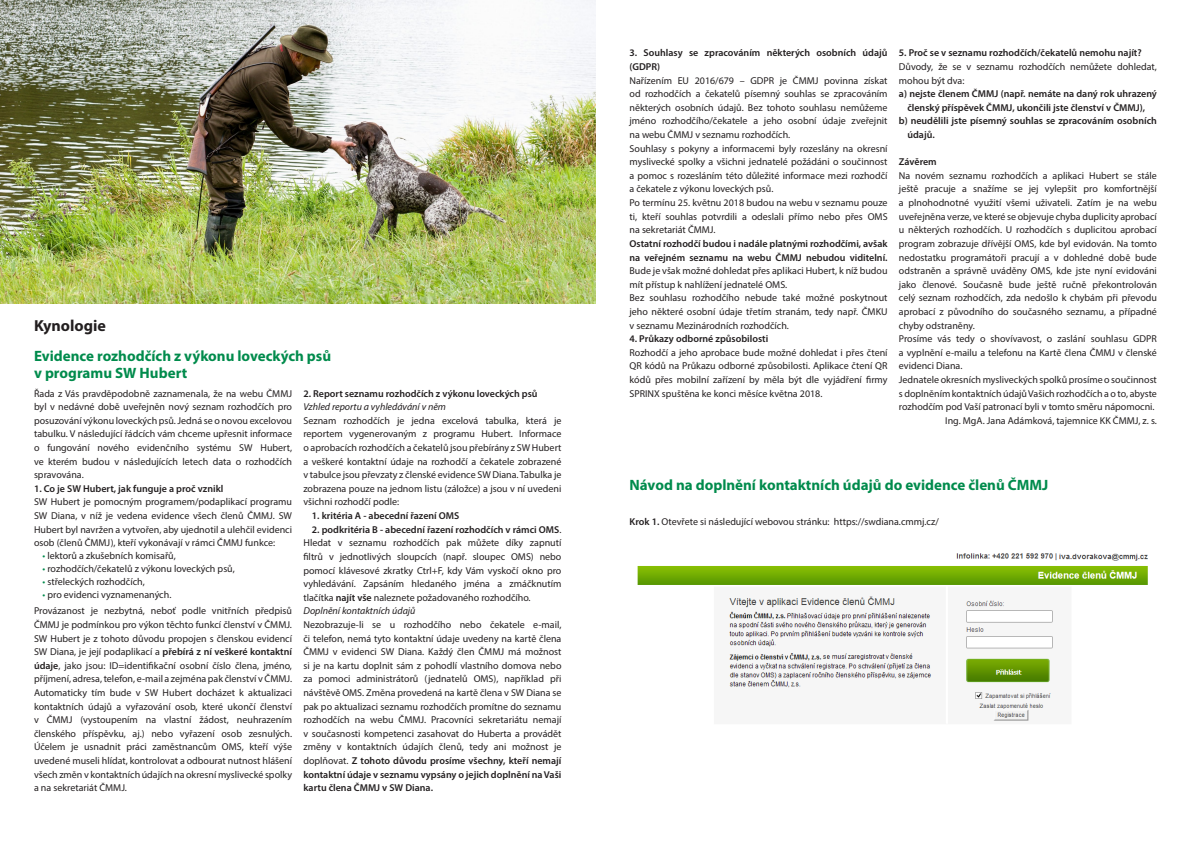
<style>
.page{position:relative;width:1191px;height:842px;background:#fff}
.page>*{position:absolute;margin:0;border:0;box-sizing:border-box;transform-origin:0 0}
.Nadpis_03{font:700 16px "Myriad Pro";color:#231f20}
.Nadpis_04{font:700 15px/17px "Myriad Pro";color:#008b4c}
.Text_zakladni_ucari{font:10px/13.6px "Myriad Pro";color:#231f20;text-align:justify}
.Text_zakladni_ucari-2{font:600 10px/13.6px "Myriad Pro";color:#231f20}
.Odrazky_zelene{font:10px "Myriad Pro";color:#231f20}
.Text_zakladni_ucari-3{font:italic 10px "Myriad Pro";color:#231f20}
.s1{color:#008b4c}
.s2{font-weight:600}
.s3{font-weight:400}
</style>
<div class="page">
<img style="left:0;top:0;width:595px;height:303px">
<img style="left:637px;top:553px;width:511px;height:168px">
<p class="Nadpis_03" style="left:34px;top:315px;width:74px">Kynologie</p>
<p class="Nadpis_04" style="left:34px;top:347px;width:299px">Evidence rozhodčích z výkonu loveckých psů v programu SW Hubert</p>
<p class="Text_zakladni_ucari" style="left:34px;top:386px;width:259px">Řada z Vás pravděpodobně zaznamenala, že na webu ČMMJ byl v nedávné době uveřejněn nový seznam rozhodčích pro posuzování výkonu loveckých psů. Jedná se o novou excelovou tabulku. V následující řádcích vám chceme upřesnit informace o fungování nového evidenčního systému SW Hubert, ve kterém budou v následujících letech data o rozhodčích spravována.</p>
<p class="Text_zakladni_ucari-2" style="left:34px;top:481px;width:191px">1. Co je SW Hubert, jak funguje a proč vznikl</p>
<p class="Text_zakladni_ucari" style="left:34px;top:495px;width:259px">SW Hubert je pomocným programem/podaplikací programu SW Diana, v níž je vedena evidence všech členů ČMMJ. SW Hubert byl navržen a vytvořen, aby ujednotil a ulehčil evidenci osob (členů ČMMJ), kteří vykonávají v rámci ČMMJ funkce:</p>
<p class="Odrazky_zelene" style="left:43px;top:550px;width:135px"><span class="s1">•</span> lektorů a zkušebních komisařů,</p>
<p class="Odrazky_zelene" style="left:43px;top:563px;width:194px"><span class="s1">•</span> rozhodčích/čekatelů z výkonu loveckých psů,</p>
<p class="Odrazky_zelene" style="left:43px;top:576px;width:104px"><span class="s1">•</span> střeleckých rozhodčích,</p>
<p class="Odrazky_zelene" style="left:43px;top:589px;width:130px"><span class="s1">•</span> pro evidenci vyznamenaných.</p>
<p class="Text_zakladni_ucari" style="left:34px;top:604px;width:259px">Provázanost je nezbytná, neboť podle vnitřních předpisů ČMMJ je podmínkou pro výkon těchto funkcí členství v ČMMJ.<br>SW Hubert je z tohoto důvodu propojen s členskou evidencí SW Diana, je její podaplikací a <span class="s2">přebírá z ní veškeré kontaktní údaje</span>, jako jsou: ID=identifikační osobní číslo člena, jméno, příjmení, adresa, telefon, e-mail a zejména pak členství v ČMMJ.<br>Automaticky tím bude v SW Hubert docházet k aktualizaci kontaktních údajů a vyřazování osob, které ukončí členství v ČMMJ (vystoupením na vlastní žádost, neuhrazením členského příspěvku, aj.) nebo vyřazení osob zesnulých.<br>Účelem je usnadnit práci zaměstnancům OMS, kteří výše uvedené museli hlídat, kontrolovat a odbourat nutnost hlášení všech změn v kontaktních údajích na okresní myslivecké spolky a na sekretariát ČMMJ.</p>
<p class="Text_zakladni_ucari-2" style="left:303px;top:386px;width:236px">2. Report seznamu rozhodčích z výkonu loveckých psů</p>
<p class="Text_zakladni_ucari-3" style="left:303px;top:401px;width:144px">Vzhled reportu a vyhledávání v něm</p>
<p class="Text_zakladni_ucari" style="left:303px;top:413px;width:259px">Seznam rozhodčích je jedna excelová tabulka, která je reportem vygenerovaným z programu Hubert. Informace o aprobacích rozhodčích a čekatelů jsou přebírány z SW Hubert a veškeré kontaktní údaje na rozhodčí a čekatele zobrazené v tabulce jsou převzaty z členské evidence SW Diana. Tabulka je zobrazena pouze na jednom listu (záložce) a jsou v ní uvedeni všichni rozhodčí podle:</p>
<p class="Text_zakladni_ucari-2" style="left:312px;top:509px;width:149px">1. kritéria A - abecední řazení OMS</p>
<p class="Text_zakladni_ucari-2" style="left:312px;top:522px;width:251px">2. podkritéria B - abecední řazení rozhodčích v rámci OMS<span class="s3">.</span></p>
<p class="Text_zakladni_ucari" style="left:303px;top:536px;width:259px">Hledat v seznamu rozhodčích pak můžete díky zapnutí filtrů v jednotlivých sloupcích (např. sloupec OMS) nebo pomocí klávesové zkratky Ctrl+F, kdy Vám vyskočí okno pro vyhledávání. Zapsáním hledaného jména a zmáčknutím tlačítka <span class="s2">najít vše</span> naleznete požadovaného rozhodčího.</p>
<p class="Text_zakladni_ucari-3" style="left:303px;top:605px;width:113px">Doplnění kontaktních údajů</p>
<p class="Text_zakladni_ucari" style="left:303px;top:618px;width:259px">Nezobrazuje-li se u rozhodčího nebo čekatele e-mail, či telefon, nemá tyto kontaktní údaje uvedeny na kartě člena ČMMJ v evidenci SW Diana. Každý člen ČMMJ má možnost si je na kartu doplnit sám z pohodlí vlastního domova nebo za pomoci administrátorů (jednatelů OMS), například při návštěvě OMS. Změna provedená na kartě člena v SW Diana se pak po aktualizaci seznamu rozhodčích promítne do seznamu rozhodčích na webu ČMMJ. Pracovníci sekretariátu nemají v současnosti kompetenci zasahovat do Huberta a provádět změny v kontaktních údajích členů, tedy ani možnost je doplňovat. <span class="s2">Z tohoto důvodu prosíme všechny, kteří nemají kontaktní údaje v seznamu vypsány o jejich doplnění na Vaši kartu člena ČMMJ v SW Diana.</span></p>
<p class="Text_zakladni_ucari-2" style="left:629px;top:46px;width:259px">3. Souhlasy se zpracováním některých osobních údajů (GDPR)</p>
<p class="Text_zakladni_ucari" style="left:629px;top:73px;width:259px">Nařízením EU 2016/679 – GDPR je ČMMJ povinna získat od rozhodčích a čekatelů písemný souhlas se zpracováním některých osobních údajů. Bez tohoto souhlasu nemůžeme jméno rozhodčího/čekatele a jeho osobní údaje zveřejnit na webu ČMMJ v seznamu rozhodčích.</p>
<p class="Text_zakladni_ucari" style="left:629px;top:141px;width:259px">Souhlasy s pokyny a informacemi byly rozeslány na okresní myslivecké spolky a všichni jednatelé požádáni o součinnost a pomoc s rozesláním této důležité informace mezi rozhodčí a čekatele z výkonu loveckých psů.</p>
<p class="Text_zakladni_ucari" style="left:629px;top:196px;width:259px">Po termínu 25. květnu 2018 budou na webu v seznamu pouze ti, kteří souhlas potvrdili a odeslali přímo nebo přes OMS na sekretariát ČMMJ.</p>
<p class="Text_zakladni_ucari-2" style="left:629px;top:236px;width:259px;text-align:justify">Ostatní rozhodčí budou i nadále platnými rozhodčími, avšak na veřejném seznamu na webu ČMMJ nebudou viditelní.<br><span class="s3">Bude je však možné dohledat přes aplikaci Hubert, k níž budou mít přístup k nahlížení jednatelé OMS.</span></p>
<p class="Text_zakladni_ucari" style="left:629px;top:291px;width:259px">Bez souhlasu rozhodčího nebude také možné poskytnout jeho některé osobní údaje třetím stranám, tedy např. ČMKU v seznamu Mezinárodních rozhodčích.</p>
<p class="Text_zakladni_ucari-2" style="left:629px;top:332px;width:140px">4. Průkazy odborné způsobilosti</p>
<p class="Text_zakladni_ucari" style="left:629px;top:345px;width:259px">Rozhodčí a jeho aprobace bude možné dohledat i přes čtení QR kódů na Průkazu odborné způsobilosti. Aplikace čtení QR kódů přes mobilní zařízení by měla být dle vyjádření firmy SPRINX spuštěna ke konci měsíce května 2018.</p>
<p class="Text_zakladni_ucari-2" style="left:899px;top:46px;width:244px">5. Proč se v seznamu rozhodčích/čekatelů nemohu najít?</p>
<p class="Text_zakladni_ucari" style="left:899px;top:60px;width:259px">Důvody, že se v seznamu rozhodčích nemůžete dohledat, mohou být dva:</p>
<p class="Text_zakladni_ucari-2" style="left:899px;top:87px;width:259px;text-align:center">a) nejste členem ČMMJ (např. nemáte na daný rok uhrazený členský příspěvek ČMMJ, ukončili jste členství v ČMMJ),</p>
<p class="Text_zakladni_ucari-2" style="left:907px;top:114px;width:251px;text-indent:-9px">b) neudělili jste písemný souhlas se zpracováním osobních údajů.</p>
<p class="Text_zakladni_ucari-2" style="left:899px;top:155px;width:39px">Závěrem</p>
<p class="Text_zakladni_ucari" style="left:899px;top:169px;width:259px">Na novém seznamu rozhodčích a aplikaci Hubert se stále ještě pracuje a snažíme se jej vylepšit pro komfortnější a plnohodnotné využití všemi uživateli. Zatím je na webu uveřejněna verze, ve které se objevuje chyba duplicity aprobací u některých rozhodčích. U rozhodčích s duplicitou aprobací program zobrazuje dřívější OMS, kde byl evidován. Na tomto nedostatku programátoři pracují a v dohledné době bude odstraněn a správně uváděny OMS, kde jste nyní evidováni jako členové. Současně bude ještě ručně překontrolován celý seznam rozhodčích, zda nedošlo k chybám při převodu aprobací z původního do současného seznamu, a případné chyby odstraněny.</p>
<p class="Text_zakladni_ucari" style="left:899px;top:332px;width:259px">Prosíme vás tedy o shovívavost, o zaslání souhlasu GDPR a vyplnění e-mailu a telefonu na Kartě člena ČMMJ v členské evidenci Diana.</p>
<p class="Text_zakladni_ucari" style="left:899px;top:373px;width:259px">Jednatele okresních mysliveckých spolků prosíme o součinnost s doplněním kontaktních údajů Vašich rozhodčích a o to, abyste rozhodčím pod Vaší patronací byli v tomto směru nápomocni.</p>
<p class="Text_zakladni_ucari" style="left:945px;top:413px;width:213px">Ing. MgA. Jana Adámková, tajemnice KK ČMMJ, z. s.</p>
<p class="Nadpis_04" style="left:629px;top:476px;width:420px">Návod na doplnění kontaktních údajů do evidence členů ČMMJ</p>
<p class="Text_zakladni_ucari" style="left:629px;top:515px;width:311px"><span class="s2">Krok 1.</span> Otevřete si následující webovou stránku: https://swdiana.cmmj.cz/</p>
</div>
